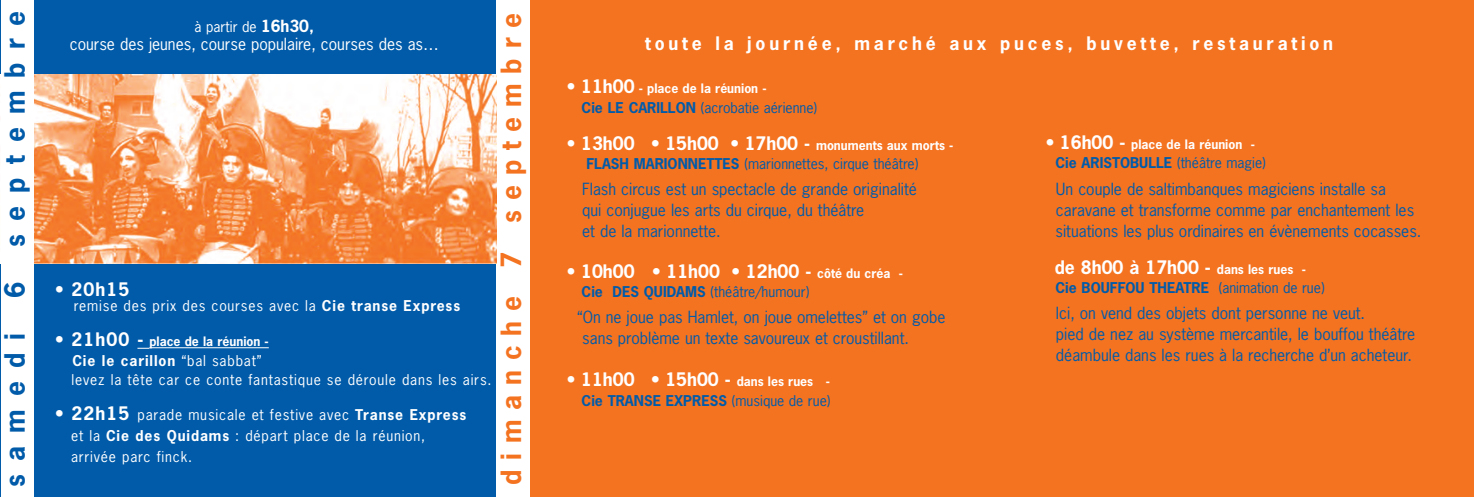
<style>
.page{position:relative;width:1474px;height:497px;background:#fff}
.page>*{position:absolute;margin:0;border:0;box-sizing:border-box;transform-origin:0 0}
.t1{font:700 26.25px "News Gothic";letter-spacing:.375em;color:#f47321}
.t2{font:700 26.25px "News Gothic";letter-spacing:.495em;color:#015ba9}
.t3{font:700 17.5px "News Gothic";color:#fff}
.t4{font:700 17.5px "News Gothic";letter-spacing:.215em;color:#fff}
.t5{font:700 17.5px "News Gothic";letter-spacing:.06em;color:#fff}
.t6{font:15.75px/21px "News Gothic";color:#015ba9}
.t7{font:15.75px "News Gothic";color:#fff}
.t8{font:14px/21px "News Gothic";letter-spacing:.055em;color:#fff}
.t9{font:14px "News Gothic";color:#015ba9}
.t10{font:700 14px "News Gothic";color:#015ba9}
.t11{font:14px "News Gothic";color:#fff}
.t12{font:700 12.25px "News Gothic";color:#fff}
.s1{font-weight:700;font-size:15.75px}
.s2{font-weight:700}
.s3{font-size:17.5px}
.s4{font-weight:700;font-size:17.5px}
.s5{font-size:12.25px}
.s6{font-weight:400}
</style>
<div class="page">
<div style="left:1px;top:0;width:495px;height:496px;background:#015ba9"></div>
<div style="left:496px;top:0;width:977px;height:496px;background:#f47321"></div>
<svg style="left:137px;top:347px;width:12px;height:1px"></svg>
<hr style="left:149px;top:347px;width:120px;height:1px;background:#fff">
<img style="left:33px;top:74px;width:464px;height:189px">
<div style="left:1px;top:0;width:32px;height:496px;background:#fff"></div>
<div style="left:497px;top:0;width:33px;height:496px;background:#fff"></div>
<h1 class="t2" style="left:0;top:246px;width:237px;rotate:-90deg">septembre</h1>
<p class="t11" style="left:194px;top:19px;width:121px">à partir de <span class="s1">16h30,</span></p>
<p class="t7" style="left:70px;top:35px;width:370px">course des jeunes, course populaire, courses des as…</p>
<h1 class="t2" style="left:0;top:298px;width:18px;rotate:-90deg">6</h1>
<h1 class="t2" style="left:0;top:486px;width:155px;rotate:-90deg">samedi</h1>
<p class="t5" style="left:55px;top:279px;width:75px">• 20h15</p>
<p class="t8" style="left:74px;top:295px;width:388px">remise des prix des courses avec la <span class="s2">Cie transe Express</span></p>
<p class="t12" style="left:55px;top:334px;width:215px"><span class="s3">• 21h00 -</span> place de la réunion -</p>
<p class="t8" style="left:72px;top:350px;width:421px;line-height:19.2px"><span class="s2">Cie le carillon</span> “bal sabbat”<br>levez la tête car ce conte fantastique se déroule dans les airs.</p>
<p class="t8" style="left:71px;top:404px;width:396px;text-indent:-16px"><span class="s4">• 22h15</span> parade musicale et festive avec <span class="s2">Transe Express </span>et la <span class="s2">Cie des Quidams</span> : départ place de la réunion, arrivée parc finck.</p>
<h1 class="t1" style="left:496px;top:484px;width:473px;rotate:-90deg">dimanche 7 septembre</h1>
<p class="t4" style="left:645px;top:34px;width:689px">toute la journée, marché aux puces, buvette, restauration</p>
<p class="t12" style="left:567px;top:82px;width:201px"><span class="s3">• 11h00</span> - place de la réunion -</p>
<p class="t9" style="left:581px;top:100px;width:237px"><span class="s2">Cie LE CARILLON</span> (acrobatie aérienne)</p>
<p class="t3" style="left:567px;top:133px;width:387px">• 13h00 • 15h00 • 17h00 - <span class="s5">monuments aux morts -</span></p>
<p class="t9" style="left:586px;top:156px;width:333px"><span class="s2">FLASH MARIONNETTES</span> (marionnettes, cirque théâtre)</p>
<p class="t6" style="left:582px;top:179px;width:336px">Flash circus est un spectacle de grande originalité qui conjugue les arts du cirque, du théâtre<br>et de la marionnette.</p>
<p class="t3" style="left:567px;top:261px;width:337px">• 10h00 • 11h00 • 12h00 - <span class="s5">côté du créa -</span></p>
<p class="t9" style="left:581px;top:283px;width:229px"><span class="s2">Cie DES QUIDAMS</span> (théâtre/humour)</p>
<p class="t6" style="left:582px;top:307px;width:365px;text-indent:-5px">“On ne joue pas Hamlet, on joue omelettes” et on gobe sans problème un texte savoureux et croustillant.</p>
<p class="t3" style="left:567px;top:369px;width:264px">• 11h00 • 15h00 - <span class="s5">dans les rues -</span></p>
<p class="t10" style="left:581px;top:392px;width:250px">Cie TRANSE EXPRESS <span class="s6">(musique de rue)</span></p>
<p class="t12" style="left:1046px;top:137px;width:210px"><span class="s3">• 16h00 -</span> place de la réunion -</p>
<p class="t10" style="left:1055px;top:155px;width:212px">Cie ARISTOBULLE <span class="s6">(théâtre magie)</span></p>
<p class="t6" style="left:1055px;top:178px;width:367px">Un couple de saltimbanques magiciens installe sa caravane et transforme comme par enchantement les situations les plus ordinaires en évènements cocasses.</p>
<p class="t3" style="left:1054px;top:257px;width:253px">de 8h00 à 17h00 - <span class="s5">dans les rues -</span></p>
<p class="t10" style="left:1055px;top:279px;width:270px">Cie BOUFFOU THEATRE <span class="s6">(animation de rue)</span></p>
<p class="t6" style="left:1055px;top:303px;width:361px">Ici, on vend des objets dont personne ne veut.<br>pied de nez au système mercantile, le bouffou théâtre déambule dans les rues à la recherche d’un acheteur.</p>
</div>
